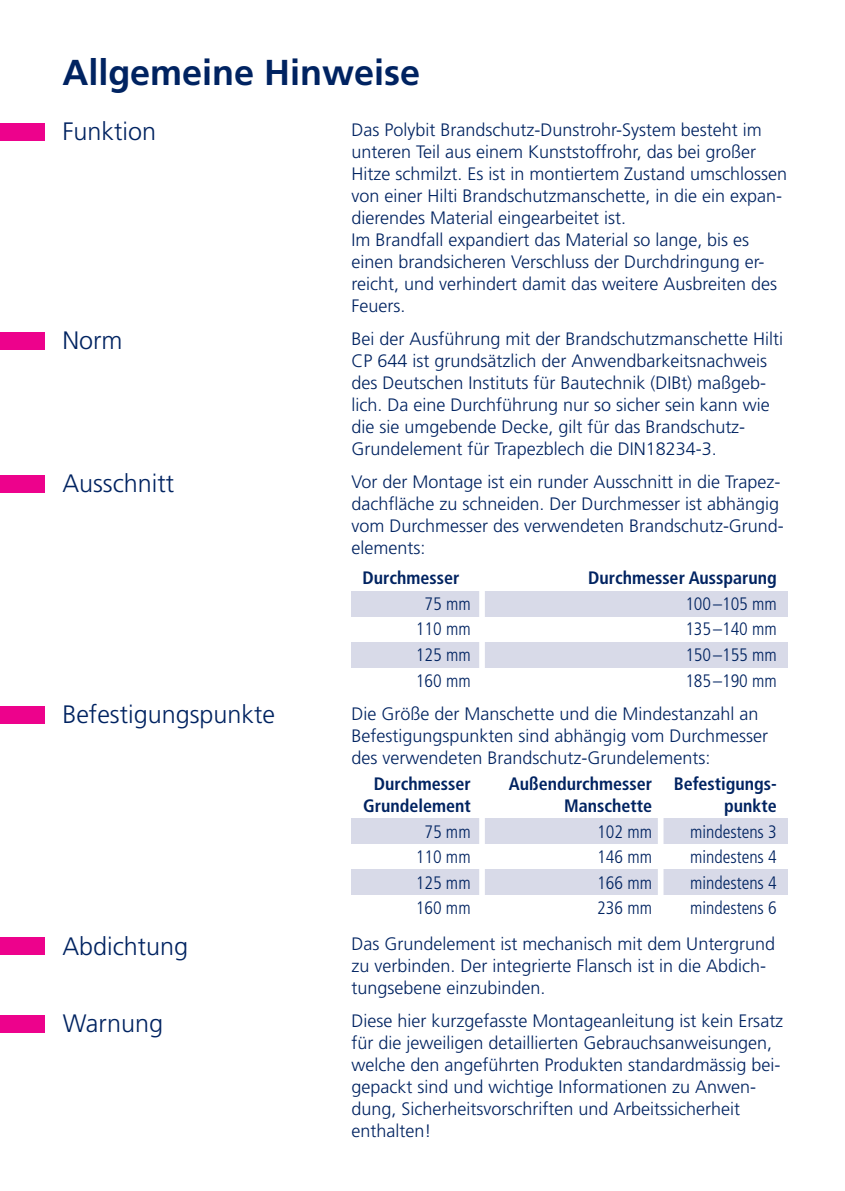
<style>
.page{position:relative;width:845px;height:1191px;background:#fff}
.page>*{position:absolute;margin:0;border:0;box-sizing:border-box;transform-origin:0 0}
.t1{font:700 36px "Frutiger";color:#002361}
.t2{font:300 25.2px "Frutiger";color:#002361}
.t3{font:300 18px/22px "Frutiger";color:#002361}
.t4{font:300 condensed 18px "Frutiger";color:#002361}
.t5{font:700 condensed 18px "Frutiger";color:#002361}
</style>
<div class="page">
<div style="left:0;top:123px;width:44px;height:18px;background:#ed028c"></div>
<div style="left:0;top:332px;width:44px;height:18px;background:#ed028c"></div>
<div style="left:0;top:937px;width:44px;height:18px;background:#ed028c"></div>
<div style="left:0;top:1015px;width:45px;height:17px;background:#ed028c"></div>
<div style="left:0;top:475px;width:44px;height:18px;background:#ed028c"></div>
<div style="left:0;top:706px;width:44px;height:18px;background:#ed028c"></div>
<div style="left:351px;top:591px;width:437px;height:25px;background:#d8dae8"></div>
<div style="left:351px;top:642px;width:437px;height:25px;background:#d8dae8"></div>
<div style="left:479px;top:573px;width:6px;height:110px;background:#fff"></div>
<div style="left:351px;top:818px;width:437px;height:26px;background:#d8dae8"></div>
<div style="left:351px;top:869px;width:437px;height:26px;background:#d8dae8"></div>
<div style="left:479px;top:794px;width:6px;height:131px;background:#fff"></div>
<div style="left:658px;top:794px;width:5px;height:131px;background:#fff"></div>
<h1 class="t1" style="left:62px;top:58px;width:359px">Allgemeine Hinweise</h1>
<h2 class="t2" style="left:62px;top:121px;width:95px">Funktion</h2>
<p class="t3" style="left:351px;top:120px;width:437px">Das Polybit Brandschutz-Dunstrohr-System besteht im unteren Teil aus einem Kunststoffrohr, das bei großer Hitze schmilzt. Es ist in montiertem Zustand umschlossen von einer Hilti Brandschutzmanschette, in die ein expan&shy;dierendes Material eingearbeitet ist.<br>Im Brandfall expandiert das Material so lange, bis es einen brandsicheren Verschluss der Durchdringung er&shy;reicht, und verhindert damit das weitere Ausbreiten des Feuers.</p>
<p class="t3" style="left:351px;top:329px;width:433px">Bei der Ausführung mit der Brandschutzmanschette Hilti CP 644 ist grundsätzlich der Anwendbarkeitsnachweis des Deutschen Instituts für Bautechnik (DIBt) maßgeb&shy;lich. Da eine Durchführung nur so sicher sein kann wie die sie umgebende Decke, gilt für das Brandschutz-Grundelement für Trapezblech die DIN18234-3.</p>
<p class="t3" style="left:351px;top:472px;width:434px">Vor der Montage ist ein runder Ausschnitt in die Trapez&shy;dachfläche zu schneiden. Der Durchmesser ist abhängig vom Durchmesser des verwendeten Brandschutz-Grund&shy;elements:</p>
<p class="t5" style="left:362px;top:571px;width:98px">Durchmesser</p>
<p class="t5" style="left:588px;top:571px;width:190px">Durchmesser Aussparung</p>
<p class="t4" style="left:424px;top:596px;width:48px">75 mm</p>
<p class="t4" style="left:685px;top:596px;width:93px">100–105 mm</p>
<p class="t4" style="left:416px;top:622px;width:56px">110 mm</p>
<p class="t4" style="left:685px;top:622px;width:93px">135–140 mm</p>
<p class="t4" style="left:416px;top:647px;width:56px">125 mm</p>
<p class="t4" style="left:685px;top:647px;width:93px">150–155 mm</p>
<p class="t4" style="left:416px;top:673px;width:56px">160 mm</p>
<p class="t4" style="left:685px;top:673px;width:93px">185–190 mm</p>
<p class="t3" style="left:351px;top:703px;width:418px">Die Größe der Manschette und die Mindestanzahl an<br>Befestigungspunkten sind abhängig vom Durchmesser des verwendeten Brandschutz-Grundelements:</p>
<p class="t5" style="left:374px;top:776px;width:98px">Durchmesser</p>
<p class="t5" style="left:509px;top:776px;width:270px">Außendurchmesser Befestigungs-</p>
<p class="t5" style="left:363px;top:798px;width:109px">Grundelement</p>
<p class="t5" style="left:564px;top:798px;width:89px">Manschette</p>
<p class="t5" style="left:724px;top:798px;width:54px">punkte</p>
<p class="t4" style="left:424px;top:824px;width:48px">75 mm</p>
<p class="t4" style="left:597px;top:824px;width:56px">102 mm</p>
<p class="t4" style="left:690px;top:824px;width:88px">mindestens 3</p>
<p class="t4" style="left:416px;top:849px;width:56px">110 mm</p>
<p class="t4" style="left:597px;top:849px;width:56px">146 mm</p>
<p class="t4" style="left:690px;top:849px;width:88px">mindestens 4</p>
<p class="t4" style="left:416px;top:875px;width:56px">125 mm</p>
<p class="t4" style="left:597px;top:875px;width:56px">166 mm</p>
<p class="t4" style="left:690px;top:875px;width:88px">mindestens 4</p>
<p class="t4" style="left:416px;top:900px;width:56px">160 mm</p>
<p class="t4" style="left:597px;top:900px;width:56px">236 mm</p>
<p class="t4" style="left:690px;top:900px;width:88px">mindestens 6</p>
<p class="t3" style="left:351px;top:934px;width:425px">Das Grundelement ist mechanisch mit dem Untergrund zu verbinden. Der integrierte Flansch ist in die Abdich&shy;tungsebene einzubinden.</p>
<p class="t3" style="left:351px;top:1011px;width:433px">Diese hier kurzgefasste Montageanleitung ist kein Ersatz für die jeweiligen detaillierten Gebrauchsanweisungen, welche den angeführten Produkten standardmässig bei&shy;gepackt sind und wichtige Informationen zu Anwen&shy;dung, Sicherheitsvorschriften und Arbeitssicherheit enthalten!</p>
<h2 class="t2" style="left:62px;top:330px;width:62px">Norm</h2>
<h2 class="t2" style="left:62px;top:473px;width:113px">Ausschnitt</h2>
<h2 class="t2" style="left:62px;top:704px;width:214px">Befestigungspunkte</h2>
<h2 class="t2" style="left:62px;top:935px;width:127px">Abdichtung</h2>
<h2 class="t2" style="left:63px;top:1013px;width:102px">Warnung</h2>
</div>
